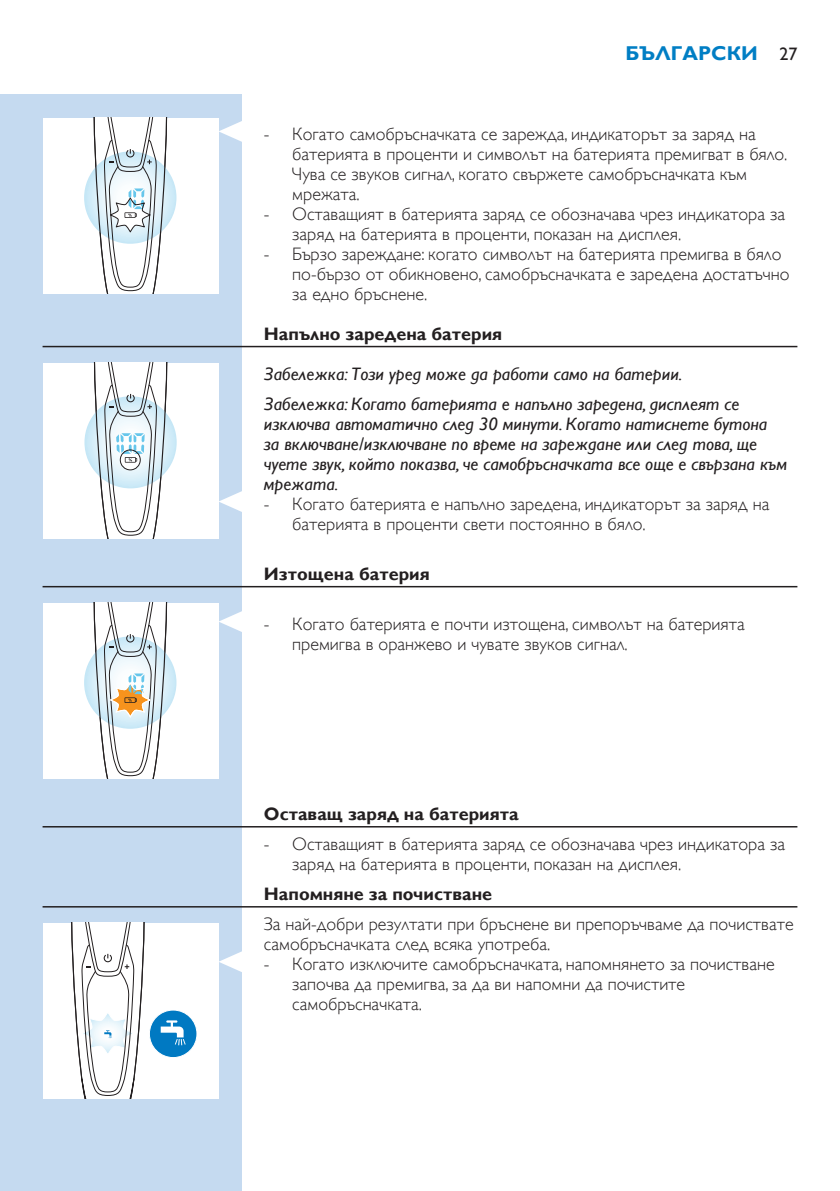
<style>
.page{position:relative;width:840px;height:1191px;background:#fff}
.page>*{position:absolute;margin:0;border:0;box-sizing:border-box;transform-origin:0 0}
.t1{font:700 20px "Gill Sans Alt One WGL";color:#007ec4}
.t2{font:18px/20px "Gill Sans Alt One WGL Light";color:#231f20}
.t3{font:italic 18px/20px "Gill Sans Alt One WGL";color:#231f20}
.t4{font:700 18px "Gill Sans Alt One WGL";color:#231f20}
.s1{font-weight:400;font-size:18px;color:#231f20}
</style>
<div class="page">
<div style="left:0;top:95px;width:241px;height:1096px;background:#c5daf0"></div>
<hr style="left:43px;top:346px;width:754px;height:1px;background:#231f20">
<hr style="left:43px;top:586px;width:754px;height:1px;background:#231f20">
<hr style="left:43px;top:826px;width:754px;height:1px;background:#231f20">
<hr style="left:43px;top:906px;width:754px;height:1px;background:#231f20">
<svg style="left:218px;top:120px;width:24px;height:23px"></svg>
<div style="left:43px;top:118px;width:175px;height:175px;background:#fff"></div>
<svg style="left:84px;top:118px;width:93px;height:175px"></svg>
<svg style="left:218px;top:490px;width:24px;height:23px"></svg>
<div style="left:43px;top:363px;width:175px;height:175px;background:#fff"></div>
<svg style="left:84px;top:363px;width:93px;height:175px"></svg>
<div style="left:120px;top:450px;width:20px;height:20px;border:1px solid #231f20;border-radius:50%"></div>
<svg style="left:218px;top:610px;width:24px;height:23px"></svg>
<div style="left:43px;top:603px;width:175px;height:175px;background:#fff"></div>
<svg style="left:84px;top:603px;width:93px;height:175px"></svg>
<svg style="left:218px;top:950px;width:24px;height:23px"></svg>
<div style="left:43px;top:923px;width:175px;height:175px;background:#fff"></div>
<div style="left:149px;top:1010px;width:48px;height:47px;background:#0079c2;border-radius:50%"></div>
<svg style="left:71px;top:923px;width:114px;height:175px"></svg>
<p class="t1" style="left:625px;top:40px;width:173px">БЪЛГАРСКИ <span class="s1">27</span></p>
<p class="t2" style="left:292px;top:124px;width:496px;text-indent:-28px">- Когато самобръсначката се зарежда, индикаторът за заряд на батерията в проценти и символът на батерията премигват в бяло.<br>Чува се звуков сигнал, когато свържете самобръсначката към мрежата.</p>
<p class="t2" style="left:292px;top:204px;width:494px;text-indent:-28px">- Оставащият в батерията заряд се обозначава чрез индикатора за заряд на батерията в проценти, показан на дисплея.</p>
<p class="t2" style="left:292px;top:244px;width:498px;text-indent:-28px">- Бързо зареждане: когато символът на батерията премигва в бяло по-бързо от обикновено, самобръсначката е заредена достатъчно за едно бръснене.</p>
<p class="t4" style="left:264px;top:322px;width:240px">Напълно заредена батерия</p>
<p class="t3" style="left:264px;top:359px;width:477px;line-height:30px">Забележка: Този уред може да работи само на батерии.<br>Забележка: Когато батерията е напълно заредена, дисплеят се</p>
<p class="t3" style="left:264px;top:414px;width:524px">изключва автоматично след 30 минути. Когато натиснете бутона за включване/изключване по време на зареждане или след това, ще чуете звук, който показва, че самобръсначката все още е свързана към мрежата.</p>
<p class="t2" style="left:292px;top:494px;width:478px;text-indent:-28px">- Когато батерията е напълно заредена, индикаторът за заряд на батерията в проценти свети постоянно в бяло.</p>
<p class="t4" style="left:264px;top:562px;width:167px">Изтощена батерия</p>
<p class="t2" style="left:292px;top:614px;width:453px;text-indent:-28px">- Когато батерията е почти изтощена, символът на батерията премигва в оранжево и чувате звуков сигнал.</p>
<p class="t4" style="left:264px;top:802px;width:256px">Оставащ заряд на батерията</p>
<p class="t2" style="left:292px;top:834px;width:494px;text-indent:-28px">- Оставащият в батерията заряд се обозначава чрез индикатора за заряд на батерията в проценти, показан на дисплея.</p>
<p class="t4" style="left:264px;top:882px;width:230px">Напомняне за почистване</p>
<p class="t2" style="left:264px;top:914px;width:531px">За най-добри резултати при бръснене ви препоръчваме да почиствате самобръсначката след всяка употреба.</p>
<p class="t2" style="left:292px;top:954px;width:483px;text-indent:-28px">- Когато изключите самобръсначката, напомнянето за почистване започва да премигва, за да ви напомни да почистите самобръсначката.</p>
</div>
